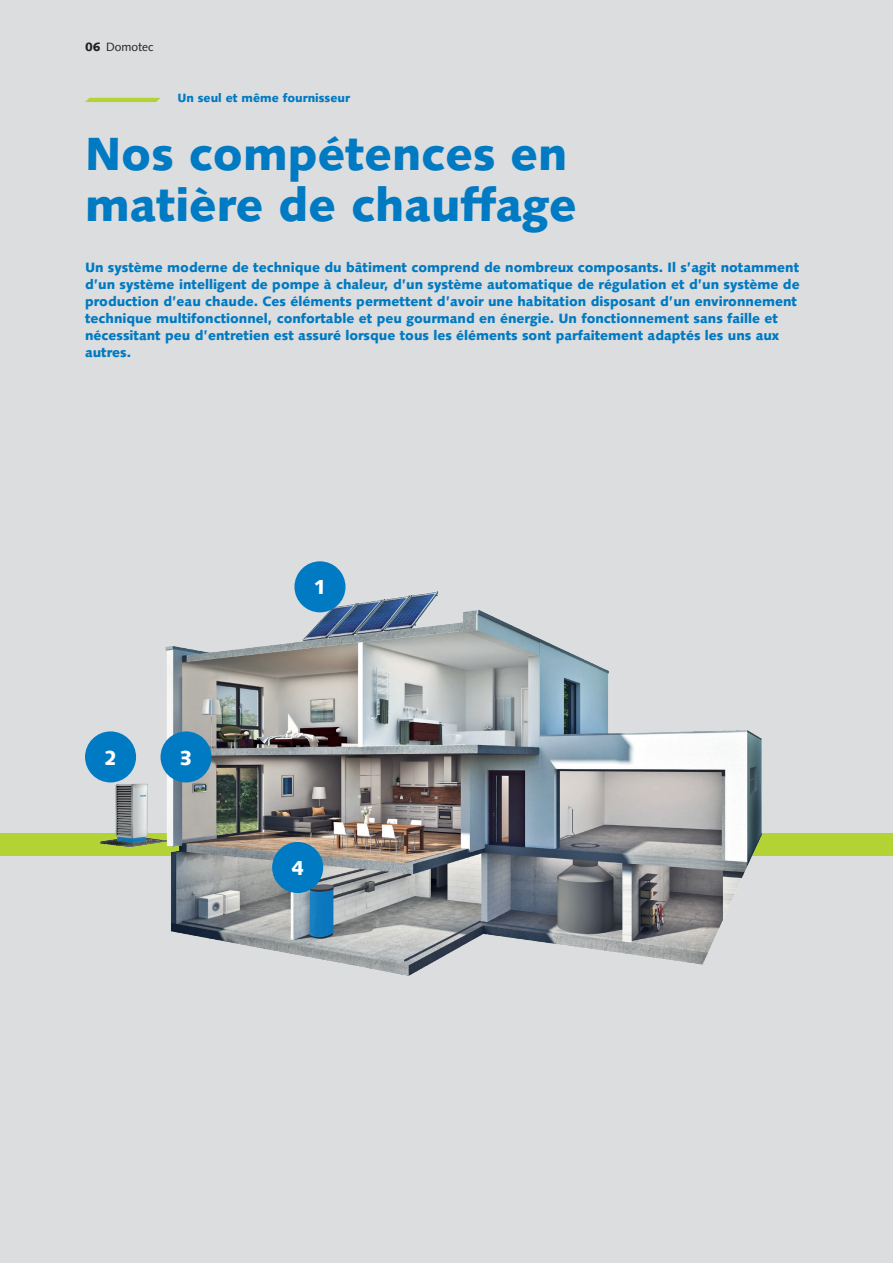
<style>
.page{position:relative;width:893px;height:1263px;background:#dcdddf}
.page>*{position:absolute;margin:0;border:0;box-sizing:border-box;transform-origin:0 0}
.t1{font:900 46.5px/51px "Syntax LT Std";color:#007ac2}
.t2{font:900 20.25px "Syntax LT Std";color:#fff}
.t3{font:900 13.5px/17px "Syntax LT Std";color:#007ac2}
.t4{font:900 12px "Syntax LT Std";color:#007ac2}
.t5{font:12px "Syntax LT Std";color:#231f20}
.s1{font-weight:900}
</style>
<div class="page">
<div style="left:0;top:833px;width:893px;height:23px;background:#b3d234"></div>
<img style="left:85px;top:562px;width:678px;height:414px">
<div style="left:161px;top:731px;width:51px;height:51px;background:#007ac2;border-radius:50%"></div>
<svg style="left:85px;top:98px;width:75px;height:4px"></svg>
<div style="left:294px;top:561px;width:51px;height:51px;background:#007ac2;border-radius:50%"></div>
<div style="left:85px;top:731px;width:51px;height:51px;background:#007ac2;border-radius:50%"></div>
<div style="left:272px;top:842px;width:51px;height:51px;background:#007ac2;border-radius:50%"></div>
<p class="t5" style="left:85px;top:40px;width:70px"><span class="s1">06</span> Domotec</p>
<p class="t4" style="left:178px;top:91px;width:174px">Un seul et même fournisseur</p>
<h1 class="t1" style="left:85px;top:129px;width:493px">Nos compétences en matière de chauffage</h1>
<p class="t3" style="left:85px;top:259px;width:716px">Un système moderne de technique du bâtiment comprend de nombreux composants. Il s’agit notamment d’un système intelligent de pompe à chaleur, d’un système automatique de régulation et d’un système de production d’eau chaude. Ces éléments permettent d’avoir une habitation disposant d’un environnement technique multifonctionnel, confortable et peu gourmand en énergie. Un fonctionnement sans faille et nécessitant peu d’entretien est assuré lorsque tous les éléments sont parfaitement adaptés les uns aux autres.</p>
<h2 class="t2" style="left:104px;top:745px;width:15px">2</h2>
<h2 class="t2" style="left:179px;top:745px;width:15px">3</h2>
<h2 class="t2" style="left:313px;top:575px;width:15px">1</h2>
<h2 class="t2" style="left:291px;top:856px;width:15px">4</h2>
</div>
